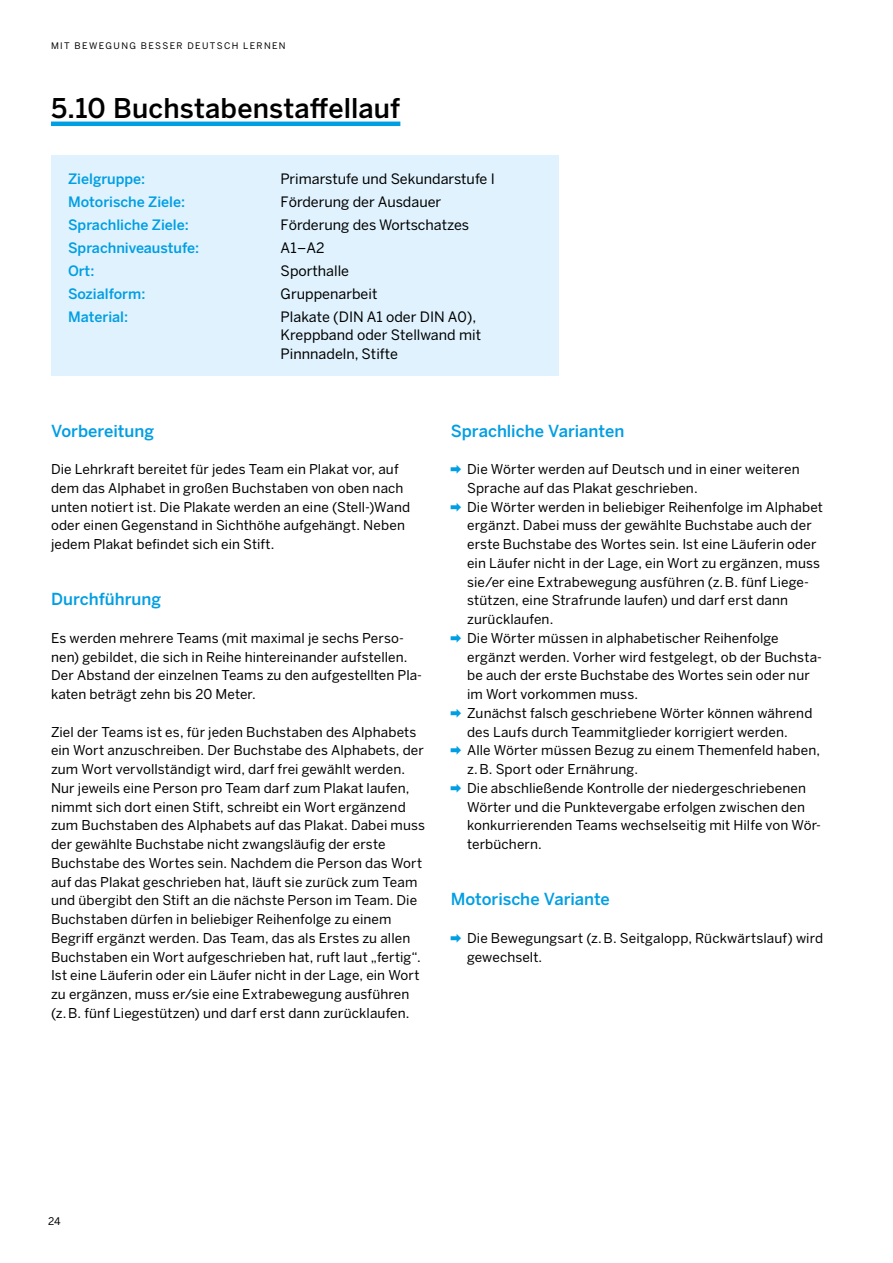
<style>
.page{position:relative;width:893px;height:1263px;background:#fff}
.page>*{position:absolute;margin:0;border:0;box-sizing:border-box;transform-origin:0 0}
.t1{font:500 27px "Benton Sans";letter-spacing:.005em;color:#000}
.t2{font:500 16.5px "Benton Sans";color:#009ee3}
.t3{font:14.25px/18.8px "Benton Sans";color:#000}
.t4{font:500 14.25px "Benton Sans";color:#009ee3}
.t5{font:13.5px/18.8px "Benton Sans";letter-spacing:.01em;color:#000}
.t6{font:10.5px "Benton Sans";color:#000}
.t7{font:9px "Benton Sans";letter-spacing:.15em;color:#000}
.s1{font-family:"Apple SD Gothic Neo";font-weight:700;font-size:12px;color:#009ee3}
</style>
<div class="page">
<hr style="left:51px;top:122px;width:349px;height:4px;background:#009ee3">
<div style="left:51px;top:155px;width:507px;height:221px;background:#dff2fd"></div>
<p class="t7" style="left:51px;top:41px;width:236px">MIT BEWEGUNG BESSER DEUTSCH LERNEN</p>
<h1 class="t1" style="left:51px;top:91px;width:351px">5.10 Buchstabenstaffellauf</h1>
<p class="t4" style="left:68px;top:170px;width:79px">Zielgruppe:</p>
<p class="t3" style="left:281px;top:169px;width:216px">Primarstufe und Sekundarstufe I</p>
<p class="t4" style="left:68px;top:193px;width:119px">Motorische Ziele:</p>
<p class="t3" style="left:281px;top:192px;width:162px">Förderung der Ausdauer</p>
<p class="t4" style="left:68px;top:216px;width:122px">Sprachliche Ziele:</p>
<p class="t3" style="left:281px;top:215px;width:190px">Förderung des Wortschatzes</p>
<p class="t4" style="left:68px;top:239px;width:133px">Sprachniveaustufe:</p>
<p class="t3" style="left:281px;top:238px;width:46px">A1–A2</p>
<p class="t4" style="left:68px;top:262px;width:28px">Ort:</p>
<p class="t3" style="left:281px;top:261px;width:70px">Sporthalle</p>
<p class="t4" style="left:68px;top:285px;width:79px">Sozialform:</p>
<p class="t3" style="left:281px;top:284px;width:98px">Gruppenarbeit</p>
<p class="t4" style="left:68px;top:308px;width:62px">Material:</p>
<p class="t3" style="left:281px;top:307px;width:202px">Plakate (DIN A1 oder DIN A0),<br>Kreppband oder Stellwand mit<br>Pinnnadeln, Stifte</p>
<p class="t2" style="left:51px;top:420px;width:105px">Vorbereitung</p>
<p class="t5" style="left:51px;top:460px;width:361px">Die Lehrkraft bereitet für jedes Team ein Plakat vor, auf dem das Alphabet in großen Buchstaben von oben nach unten notiert ist. Die Plakate werden an eine (Stell-)Wand oder einen Gegenstand in Sichthöhe aufgehängt. Neben jedem Plakat befindet sich ein Stift.</p>
<p class="t2" style="left:51px;top:589px;width:112px">Durchführung</p>
<p class="t5" style="left:51px;top:628px;width:373px">Es werden mehrere Teams (mit maximal je sechs Perso&shy;nen) gebildet, die sich in Reihe hintereinander aufstellen.<br>Der Abstand der einzelnen Teams zu den aufgestellten Pla&shy;katen beträgt zehn bis 20 Meter.</p>
<p class="t5" style="left:51px;top:722px;width:376px">Ziel der Teams ist es, für jeden Buchstaben des Alphabets ein Wort anzuschreiben. Der Buchstabe des Alphabets, der zum Wort vervollständigt wird, darf frei gewählt werden.<br>Nur jeweils eine Person pro Team darf zum Plakat laufen, nimmt sich dort einen Stift, schreibt ein Wort ergänzend zum Buchstaben des Alphabets auf das Plakat. Dabei muss der gewählte Buchstabe nicht zwangsläufig der erste Buchstabe des Wortes sein. Nachdem die Person das Wort auf das Plakat geschrieben hat, läuft sie zurück zum Team und übergibt den Stift an die nächste Person im Team. Die Buchstaben dürfen in beliebiger Reihenfolge zu einem Begriff ergänzt werden. Das Team, das als Erstes zu allen Buchstaben ein Wort aufgeschrieben hat, ruft laut „fertig“.<br>Ist eine Läuferin oder ein Läufer nicht in der Lage, ein Wort zu ergänzen, muss er/sie eine Extrabewegung ausführen (z.B. fünf Liegestützen) und darf erst dann zurücklaufen.</p>
<p class="t2" style="left:451px;top:420px;width:175px">Sprachliche Varianten</p>
<p class="t5" style="left:451px;top:460px;width:350px"><span class="s1">➡</span> Die Wörter werden auf Deutsch und in einer weiteren</p>
<p class="t5" style="left:467px;top:478px;width:232px">Sprache auf das Plakat geschrieben.</p>
<p class="t5" style="left:451px;top:497px;width:374px"><span class="s1">➡</span> Die Wörter werden in beliebiger Reihenfolge im Alphabet</p>
<p class="t5" style="left:467px;top:516px;width:346px">ergänzt. Dabei muss der gewählte Buchstabe auch der</p>
<p class="t5" style="left:467px;top:535px;width:351px">erste Buchstabe des Wortes sein. Ist eine Läuferin oder</p>
<p class="t5" style="left:467px;top:553px;width:354px">ein Läufer nicht in der Lage, ein Wort zu ergänzen, muss</p>
<p class="t5" style="left:467px;top:572px;width:343px">sie/er eine Extrabewegung ausführen (z.B. fünf Liege-</p>
<p class="t5" style="left:467px;top:591px;width:323px">stützen, eine Strafrunde laufen) und darf erst dann</p>
<p class="t5" style="left:467px;top:610px;width:88px">zurücklaufen.</p>
<p class="t5" style="left:451px;top:628px;width:329px"><span class="s1">➡</span> Die Wörter müssen in alphabetischer Reihenfolge</p>
<p class="t5" style="left:467px;top:647px;width:356px">ergänzt werden. Vorher wird festgelegt, ob der Buchsta-</p>
<p class="t5" style="left:467px;top:666px;width:344px">be auch der erste Buchstabe des Wortes sein oder nur</p>
<p class="t5" style="left:467px;top:685px;width:172px">im Wort vorkommen muss.</p>
<p class="t5" style="left:451px;top:703px;width:363px"><span class="s1">➡</span> Zunächst falsch geschriebene Wörter können während</p>
<p class="t5" style="left:467px;top:722px;width:322px">des Laufs durch Teammitglieder korrigiert werden.</p>
<p class="t5" style="left:451px;top:741px;width:371px"><span class="s1">➡</span> Alle Wörter müssen Bezug zu einem Themenfeld haben,</p>
<p class="t5" style="left:467px;top:760px;width:172px">z.B. Sport oder Ernährung.</p>
<p class="t5" style="left:451px;top:778px;width:357px"><span class="s1">➡</span> Die abschließende Kontrolle der niedergeschriebenen</p>
<p class="t5" style="left:467px;top:797px;width:339px">Wörter und die Punktevergabe erfolgen zwischen den</p>
<p class="t5" style="left:467px;top:816px;width:355px">konkurrierenden Teams wechselseitig mit Hilfe von Wör-</p>
<p class="t5" style="left:467px;top:835px;width:76px">terbüchern.</p>
<p class="t2" style="left:451px;top:889px;width:161px">Motorische Variante</p>
<p class="t5" style="left:467px;top:928px;width:358px;text-indent:-16px"><span class="s1">➡</span> Die Bewegungsart (z.B. Seitgalopp, Rückwärtslauf) wird gewechselt.</p>
<p class="t6" style="left:48px;top:1215px;width:14px">24</p>
</div>
